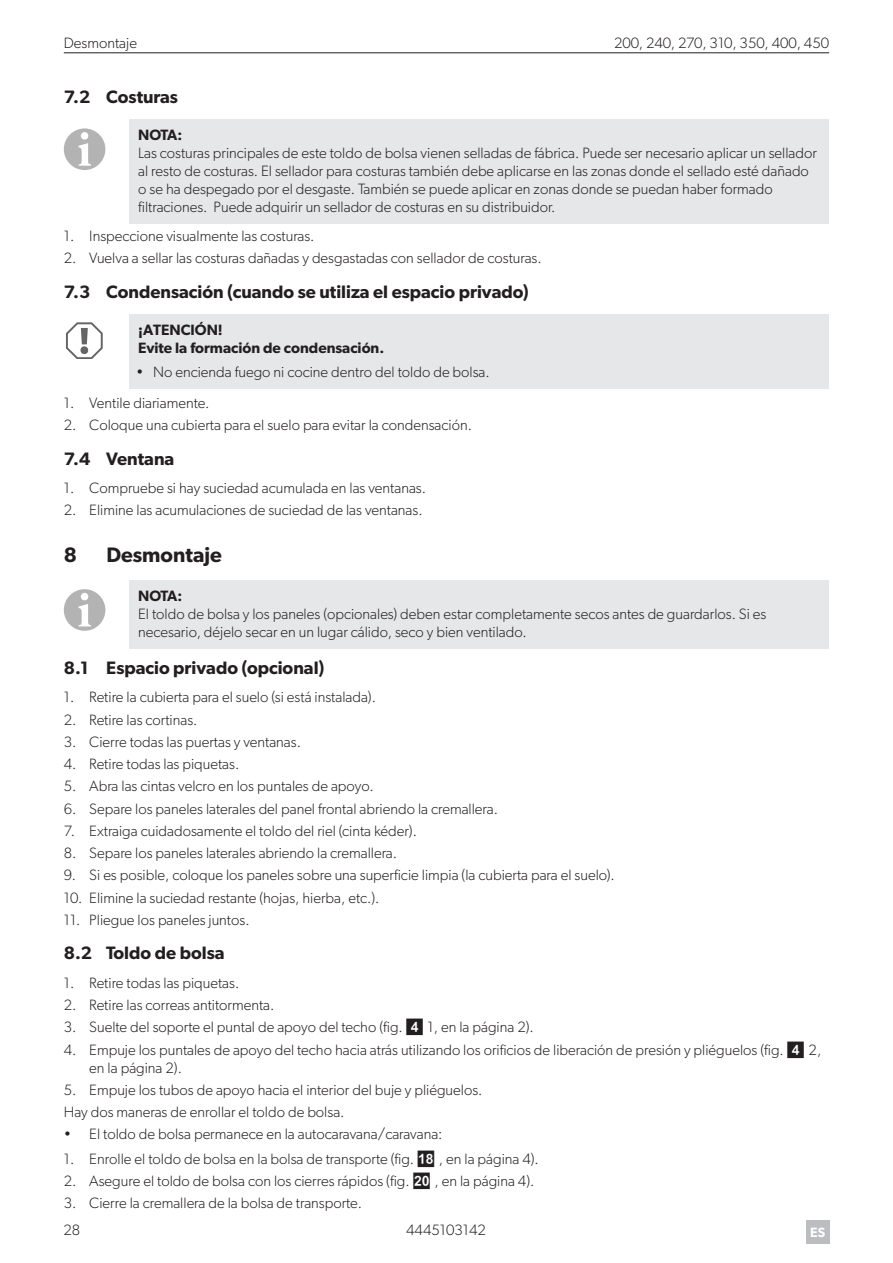
<style>
.page{position:relative;width:893px;height:1263px;background:#fff}
.page>*{position:absolute;margin:0;border:0;box-sizing:border-box;transform-origin:0 0}
.t1{font:600 21px "Gibson";color:#231f20}
.t2{font:600 18px "Gibson";color:#231f20}
.t3{font:300 15px/18px "Gibson";color:#231f20}
.t4{font:600 15px/18px "Gibson";color:#231f20}
.t5{font:600 13.5px "Gibson";color:#fff}
.s1{font-family:"Waeco Num";font-weight:400}
</style>
<div class="page">
<hr style="left:64px;top:52px;width:765px;height:1px;background:#231f20">
<div style="left:806px;top:1221px;width:23px;height:23px;background:#bcbdc0"></div>
<div style="left:130px;top:120px;width:699px;height:32px;background:#e6e7e9"></div>
<div style="left:130px;top:142px;width:699px;height:82px;background:#e6e7e9"></div>
<div style="left:130px;top:314px;width:699px;height:32px;background:#e6e7e9"></div>
<div style="left:130px;top:337px;width:699px;height:27px;background:#e6e7e9"></div>
<div style="left:130px;top:359px;width:699px;height:30px;background:#e6e7e9"></div>
<div style="left:130px;top:581px;width:699px;height:32px;background:#e6e7e9"></div>
<div style="left:130px;top:603px;width:699px;height:46px;background:#e6e7e9"></div>
<svg style="left:64px;top:128px;width:41px;height:42px"></svg>
<svg style="left:66px;top:322px;width:37px;height:37px"></svg>
<svg style="left:64px;top:589px;width:41px;height:42px"></svg>
<p class="t3" style="left:64px;top:34px;width:75px">Desmontaje</p>
<p class="t3" style="left:614px;top:34px;width:217px">200, 240, 270, 310, 350, 400, 450</p>
<p class="t2" style="left:64px;top:86px;width:116px">7.2 Costuras</p>
<p class="t4" style="left:138px;top:126px;width:46px">NOTA:</p>
<p class="t3" style="left:138px;top:144px;width:680px">Las costuras principales de este toldo de bolsa vienen selladas de fábrica. Puede ser necesario aplicar un sellador al resto de costuras. El sellador para costuras también debe aplicarse en las zonas donde el sellado esté dañado o se ha despegado por el desgaste. También se puede aplicar en zonas donde se puedan haber formado filtraciones. Puede adquirir un sellador de costuras en su distribuidor.</p>
<p class="t3" style="left:64px;top:227px;width:252px">1. Inspeccione visualmente las costuras.</p>
<p class="t3" style="left:64px;top:249px;width:479px">2. Vuelva a sellar las costuras dañadas y desgastadas con sellador de costuras.</p>
<p class="t2" style="left:64px;top:281px;width:467px">7.3 Condensación (cuando se utiliza el espacio privado)</p>
<p class="t4" style="left:138px;top:320px;width:248px">¡ATENCIÓN!<br>Evite la formación de condensación.</p>
<p class="t3" style="left:136px;top:363px;width:355px">• No encienda fuego ni cocine dentro del toldo de bolsa.</p>
<p class="t3" style="left:64px;top:394px;width:147px">1. Ventile diariamente.</p>
<p class="t3" style="left:64px;top:416px;width:410px">2. Coloque una cubierta para el suelo para evitar la condensación.</p>
<p class="t2" style="left:64px;top:448px;width:112px">7.4 Ventana</p>
<p class="t3" style="left:64px;top:479px;width:364px">1. Compruebe si hay suciedad acumulada en las ventanas.</p>
<p class="t3" style="left:64px;top:501px;width:360px">2. Elimine las acumulaciones de suciedad de las ventanas.</p>
<h1 class="t1" style="left:64px;top:542px;width:15px">8</h1>
<h1 class="t1" style="left:106px;top:542px;width:117px">Desmontaje</h1>
<p class="t4" style="left:138px;top:587px;width:46px">NOTA:</p>
<p class="t3" style="left:138px;top:605px;width:630px">El toldo de bolsa y los paneles (opcionales) deben estar completamente secos antes de guardarlos. Si es necesario, déjelo secar en un lugar cálido, seco y bien ventilado.</p>
<p class="t2" style="left:64px;top:657px;width:262px">8.1 Espacio privado (opcional)</p>
<p class="t3" style="left:64px;top:688px;width:314px">1. Retire la cubierta para el suelo (si está instalada).</p>
<p class="t3" style="left:64px;top:710px;width:135px">2. Retire las cortinas.</p>
<p class="t3" style="left:64px;top:732px;width:239px">3. Cierre todas las puertas y ventanas.</p>
<p class="t3" style="left:64px;top:755px;width:177px">4. Retire todas las piquetas.</p>
<p class="t3" style="left:64px;top:777px;width:311px">5. Abra las cintas velcro en los puntales de apoyo.</p>
<p class="t3" style="left:64px;top:799px;width:436px">6. Separe los paneles laterales del panel frontal abriendo la cremallera.</p>
<p class="t3" style="left:64px;top:821px;width:355px">7. Extraiga cuidadosamente el toldo del riel (cinta kéder).</p>
<p class="t3" style="left:64px;top:844px;width:335px">8. Separe los paneles laterales abriendo la cremallera.</p>
<p class="t3" style="left:64px;top:866px;width:552px">9. Si es posible, coloque los paneles sobre una superficie limpia (la cubierta para el suelo).</p>
<p class="t3" style="left:64px;top:888px;width:317px">10. Elimine la suciedad restante (hojas, hierba, etc.).</p>
<p class="t3" style="left:64px;top:910px;width:187px">11. Pliegue los paneles juntos.</p>
<p class="t2" style="left:64px;top:942px;width:162px">8.2 Toldo de bolsa</p>
<p class="t3" style="left:64px;top:973px;width:177px">1. Retire todas las piquetas.</p>
<p class="t3" style="left:64px;top:996px;width:212px">2. Retire las correas antitormenta.</p>
<p class="t3" style="left:64px;top:1018px;width:471px">3. Suelte del soporte el puntal de apoyo del techo (fig. <span class="s1">4</span> 1, en la página 2).</p>
<p class="t3" style="left:89px;top:1040px;width:733px;text-indent:-26px">4. Empuje los puntales de apoyo del techo hacia atrás utilizando los orificios de liberación de presión y pliéguelos (fig. <span class="s1">4</span> 2, en la página 2).</p>
<p class="t3" style="left:64px;top:1078px;width:420px;line-height:22.2px">5. Empuje los tubos de apoyo hacia el interior del buje y pliéguelos.<br>Hay dos maneras de enrollar el toldo de bolsa.</p>
<p class="t3" style="left:64px;top:1125px;width:380px">• El toldo de bolsa permanece en la autocaravana/caravana:</p>
<p class="t3" style="left:64px;top:1149px;width:477px">1. Enrolle el toldo de bolsa en la bolsa de transporte (fig. <span class="s1">h</span> , en la página 4).</p>
<p class="t3" style="left:64px;top:1172px;width:472px">2. Asegure el toldo de bolsa con los cierres rápidos (fig. <span class="s1">j</span> , en la página 4).</p>
<p class="t3" style="left:64px;top:1194px;width:300px">3. Cierre la cremallera de la bolsa de transporte.</p>
<p class="t3" style="left:63px;top:1220px;width:18px">28</p>
<p class="t3" style="left:406px;top:1220px;width:81px">4445103142</p>
<p class="t5" style="left:810px;top:1224px;width:16px">ES</p>
</div>
